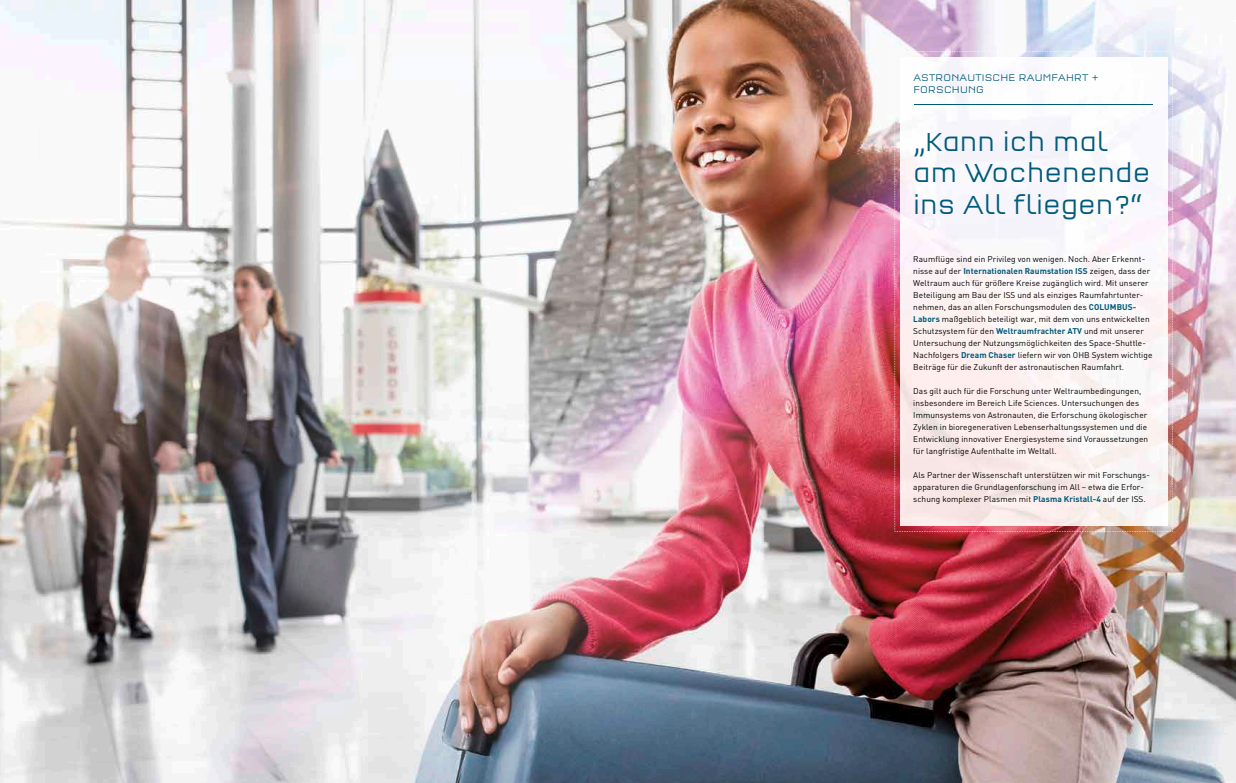
<style>
.page{position:relative;width:1236px;height:783px;background:#fff}
.page>*{position:absolute;margin:0;border:0;box-sizing:border-box;transform-origin:0 0}
.t1{font:300 condensed 27px/31.5px "Q Type OT";color:#005b7b}
.t2{font:300 condensed 10px/12px "Q Type OT";letter-spacing:.02em;color:#005b7b}
.t3{font:8.3px/12px "DIN";letter-spacing:.01em;color:#000}
.s1{font-weight:700;color:#005b7b}
</style>
<div class="page">
<img style="left:0;top:0;width:1236px;height:782px">
<img style="left:895px;top:51px;width:278px;height:480px">
<img style="left:900px;top:57px;width:267px;height:468px">
<hr style="left:915px;top:105px;width:238px;height:1px;background:#005b7b">
<p class="t2" style="left:913px;top:72px;width:187px">ASTRONAUTISCHE RAUMFAHRT +<br>FORSCHUNG</p>
<h1 class="t1" style="left:913px;top:126px;width:238px">„Kann ich mal am Wochenende ins All fliegen?“</h1>
<p class="t3" style="left:913px;top:252px;width:241px">Raumflüge sind ein Privileg von wenigen. Noch. Aber Erkennt&shy;nisse auf der <span class="s1">Internationalen Raumstation ISS</span> zeigen, dass der Weltraum auch für größere Kreise zugänglich wird. Mit unserer Beteiligung am Bau der ISS und als einziges Raumfahrtunter&shy;nehmen, das an allen Forschungsmodulen des <span class="s1">COLUMBUS-Labors</span> maßgeblich beteiligt war, mit dem von uns entwickelten Schutzsystem für den <span class="s1">Weltraumfrachter ATV</span> und mit unserer Untersuchung der Nutzungsmöglichkeiten des Space-Shuttle-Nachfolgers <span class="s1">Dream Chaser</span> liefern wir von OHB System wichtige Beiträge für die Zukunft der astronautischen Raumfahrt.</p>
<p class="t3" style="left:913px;top:384px;width:237px">Das gilt auch für die Forschung unter Weltraum bedingungen, insbesondere im Bereich Life Sciences. Untersuchungen des Immunsystems von Astronauten, die Erforschung ökologischer Zyklen in bioregenerativen Lebenserhaltungs systemen und die Entwicklung innovativer Energiesysteme sind Voraussetzungen für langfristige Aufenthalte im Weltall.</p>
<p class="t3" style="left:913px;top:468px;width:238px">Als Partner der Wissenschaft unterstützen wir mit Forschungs&shy;apparaturen die Grundlagenforschung im All – etwa die Erfor&shy;schung komplexer Plasmen mit <span class="s1">Plasma Kristall-4</span> auf der ISS.</p>
</div>
